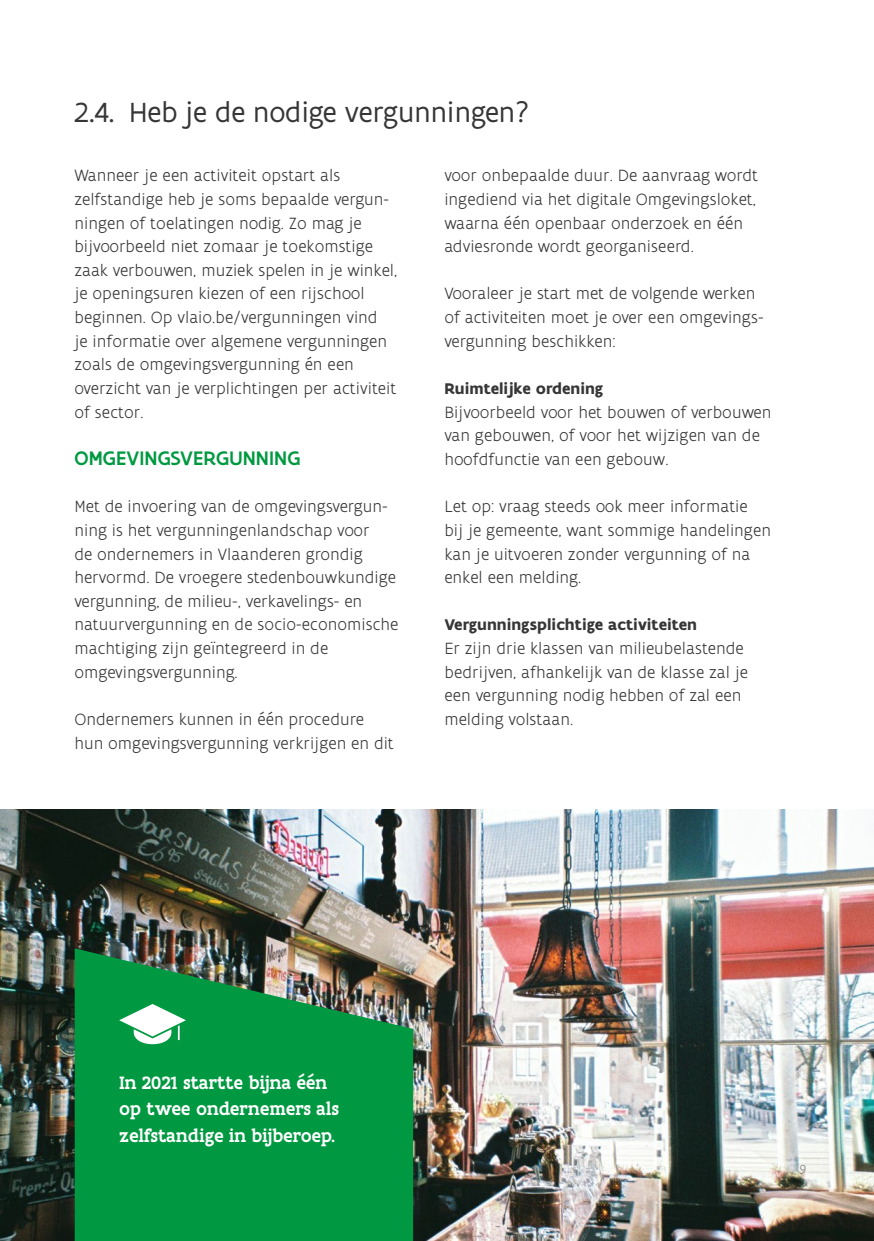
<style>
.page{position:relative;width:874px;height:1241px;background:#fff}
.page>*{position:absolute;margin:0;border:0;box-sizing:border-box;transform-origin:0 0}
.Titel_2{font:29.75px "Flanders Art Sans";color:#373636}
.Tussentitel{font:500 21px "Flanders Art Sans";letter-spacing:.005em;color:#009941}
.t1{font:500 19.25px/26.2px "Flanders Art Serif Pro";color:#fff}
.t2{font:300 17.5px/23.6px "Flanders Art Sans";color:#373636}
.Titel_3__klein_vet{font:700 16.62px "Flanders Art Sans";color:#373636}
.t3{font:300 14px "Flanders Art Sans";color:#878787}
</style>
<div class="page">
<img style="left:0;top:809px;width:873px;height:431px">
<svg style="left:75px;top:948px;width:338px;height:292px;background:#119346"></svg>
<svg style="left:119px;top:1003px;width:67px;height:41px"></svg>
<p class="Titel_2" style="left:74px;top:94px;width:456px">2.4. Heb je de nodige vergunningen?</p>
<p class="t2" style="left:74px;top:163px;width:324px">Wanneer je een activiteit opstart als zelfstandige heb je soms bepaalde vergun&shy;ningen of toelatingen nodig. Zo mag je bijvoorbeeld niet zomaar je toekomstige zaak verbouwen, muziek spelen in je winkel, je openingsuren kiezen of een rijschool beginnen. Op vlaio.be/vergunningen vind<br>je informatie over algemene vergunningen zoals de omgevingsvergunning én een overzicht van je verplichtingen per activiteit of sector.</p>
<h3 class="Tussentitel" style="left:74px;top:445px;width:227px">OMGEVINGSVERGUNNING</h3>
<p class="t2" style="left:74px;top:494px;width:325px">Met de invoering van de omgevingsvergun&shy;ning is het vergunningenlandschap voor<br>de ondernemers in Vlaanderen grondig hervormd. De vroegere stedenbouwkundige vergunning, de milieu-, verkavelings- en natuurvergunning en de socio-economische machtiging zijn geïntegreerd in de omgevingsvergunning.</p>
<p class="t2" style="left:74px;top:707px;width:321px">Ondernemers kunnen in één procedure hun omgevingsvergunning verkrijgen en dit</p>
<p class="t2" style="left:444px;top:163px;width:315px">voor onbepaalde duur. De aanvraag wordt ingediend via het digitale Omgevingsloket, waarna één openbaar onderzoek en één adviesronde wordt georganiseerd.</p>
<p class="t2" style="left:444px;top:282px;width:320px">Vooraleer je start met de volgende werken of activiteiten moet je over een omgevings&shy;vergunning beschikken:</p>
<h4 class="Titel_3__klein_vet" style="left:444px;top:378px;width:160px">Ruimtelijke ordening</h4>
<p class="t2" style="left:444px;top:400px;width:328px">Bijvoorbeeld voor het bouwen of verbouwen van gebouwen, of voor het wijzigen van de hoofdfunctie van een gebouw.</p>
<p class="t2" style="left:444px;top:494px;width:328px">Let op: vraag steeds ook meer informatie<br>bij je gemeente, want sommige handelingen kan je uitvoeren zonder vergunning of na enkel een melding.</p>
<h4 class="Titel_3__klein_vet" style="left:444px;top:614px;width:254px">Vergunningsplichtige activiteiten</h4>
<p class="t2" style="left:444px;top:636px;width:305px">Er zijn drie klassen van milieubelastende bedrijven, afhankelijk van de klasse zal je een vergunning nodig hebben of zal een melding volstaan.</p>
<p class="t1" style="left:119px;top:1069px;width:221px">In 2021 startte bijna één op twee ondernemers als zelfstandige in bijberoep.</p>
<p class="t3" style="left:799px;top:1161px;width:8px">9</p>
</div>
